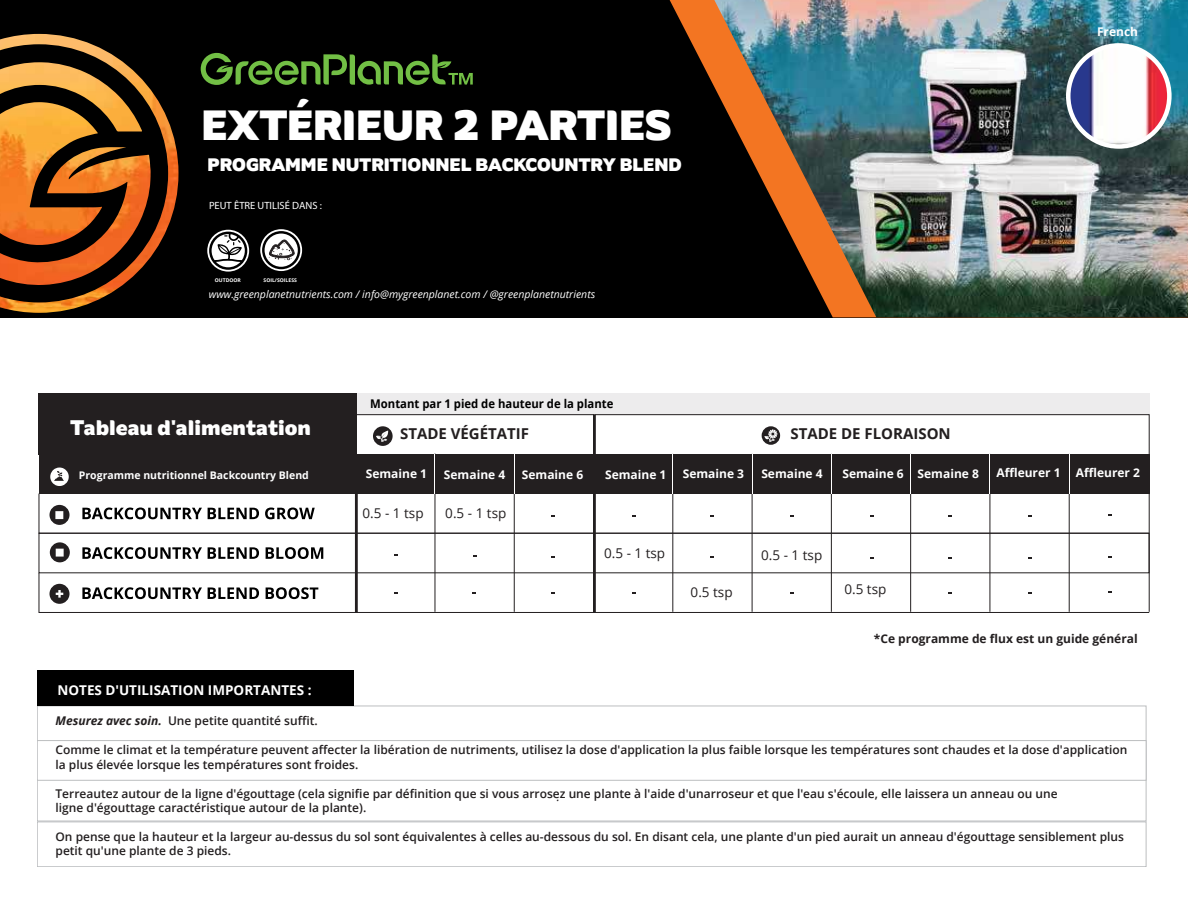
<style>
.page{position:relative;width:1188px;height:918px;background:#fff}
.page>*{position:absolute;margin:0;border:0;box-sizing:border-box;transform-origin:0 0}
.t1{font:42px "Amino Regular 9";color:#fff}
.t2{font:21px "Amino Regular 9";color:#fff}
.t3{font:18px "Amino Regular 9";color:#fff}
.t4{font:700 15px "Open Sans";color:#231f20}
.t5{font:13.5px "Open Sans";color:#231f20}
.t6{font:700 13.5px "Open Sans";color:#fff}
.t7{font:600 12px/14.4px "Open Sans";color:#231f20}
.t8{font:700 12px "Open Sans";color:#fff}
.t9{font:700 12px "Open Sans";color:#231f20}
.t10{font:700 12px "Open Sans";color:#000;scale:.94 1}
.t11{font:italic 12px "Open Sans";color:#231f20}
.t12{font:italic 10.5px "Open Sans";color:#fff}
.t13{font:700 10.5px "Open Sans";color:#fff}
.t14{font:10.5px "Myriad Pro";color:#fff}
.t15{font:700 5.1px "Open Sans";color:#fff}
.s1{font-weight:700;font-style:italic}
</style>
<div class="page">
<div style="left:37px;top:706px;width:1109px;height:115px;border:1px solid #bcbec0"></div>
<div style="left:37px;top:822px;width:1109px;height:45px;border:1px solid #bcbec0"></div>
<div style="left:37px;top:740px;width:1109px;height:40px;border:1px solid #bcbec0"></div>
<div style="left:37px;top:671px;width:317px;height:35px;background:#000"></div>
<div style="left:0;top:0;width:1188px;height:317px;background:#000"></div>
<svg style="left:669px;top:0;width:45px;height:86px"></svg>
<img style="left:714px;top:0;width:474px;height:317px">
<img style="left:0;top:34px;width:179px;height:279px">
<svg style="left:260px;top:229px;width:42px;height:42px"></svg>
<svg style="left:262px;top:231px;width:38px;height:38px"></svg>
<svg style="left:207px;top:230px;width:42px;height:42px"></svg>
<svg style="left:209px;top:232px;width:38px;height:38px"></svg>
<svg style="left:201px;top:53px;width:272px;height:32px"></svg>
<div style="left:357px;top:393px;width:792px;height:22px;background:#edeced"></div>
<svg style="left:596px;top:415px;width:553px;height:156px"></svg>
<div style="left:39px;top:454px;width:1110px;height:40px;background:#231f20"></div>
<div style="left:39px;top:533px;width:1110px;height:40px;border:1px solid #231f20"></div>
<svg style="left:357px;top:415px;width:236px;height:158px"></svg>
<hr style="left:673px;top:454px;width:1px;height:158px;background:#231f20">
<hr style="left:752px;top:454px;width:1px;height:158px;background:#231f20">
<hr style="left:831px;top:454px;width:1px;height:158px;background:#231f20">
<hr style="left:910px;top:454px;width:1px;height:158px;background:#231f20">
<hr style="left:990px;top:454px;width:1px;height:158px;background:#231f20">
<hr style="left:1069px;top:454px;width:1px;height:158px;background:#231f20">
<svg style="left:39px;top:467px;width:316px;height:106px"></svg>
<svg style="left:39px;top:493px;width:1110px;height:40px"></svg>
<svg style="left:39px;top:573px;width:1110px;height:40px"></svg>
<hr style="left:514px;top:454px;width:1px;height:39px;background:#fff">
<hr style="left:435px;top:454px;width:1px;height:40px;background:#fff">
<hr style="left:673px;top:454px;width:1px;height:39px;background:#fff">
<hr style="left:752px;top:454px;width:1px;height:39px;background:#fff">
<hr style="left:831px;top:454px;width:1px;height:39px;background:#fff">
<hr style="left:910px;top:454px;width:1px;height:40px;background:#fff">
<hr style="left:990px;top:454px;width:1px;height:39px;background:#fff">
<hr style="left:1069px;top:454px;width:1px;height:39px;background:#fff">
<div style="left:355px;top:476px;width:3px;height:137px;border:2px solid #231f20"></div>
<div style="left:593px;top:415px;width:3px;height:198px;border:2px solid #231f20"></div>
<svg style="left:82px;top:508px;width:120px;height:11px"></svg>
<svg style="left:208px;top:508px;width:51px;height:11px"></svg>
<svg style="left:265px;top:508px;width:50px;height:11px"></svg>
<svg style="left:82px;top:547px;width:120px;height:12px"></svg>
<svg style="left:208px;top:547px;width:51px;height:12px"></svg>
<svg style="left:266px;top:547px;width:57px;height:12px"></svg>
<svg style="left:82px;top:587px;width:120px;height:12px"></svg>
<svg style="left:208px;top:587px;width:51px;height:12px"></svg>
<svg style="left:266px;top:587px;width:52px;height:12px"></svg>
<div style="left:39px;top:393px;width:318px;height:62px;background:#231f20"></div>
<svg style="left:50px;top:505px;width:20px;height:20px"></svg>
<svg style="left:50px;top:542px;width:20px;height:20px"></svg>
<svg style="left:50px;top:584px;width:20px;height:20px"></svg>
<svg style="left:373px;top:426px;width:20px;height:20px"></svg>
<svg style="left:762px;top:426px;width:18px;height:19px"></svg>
<svg style="left:50px;top:468px;width:19px;height:18px"></svg>
<img style="left:1068px;top:47px;width:101px;height:99px">
<div style="left:1066px;top:43px;width:106px;height:106px;border:5px solid #fff;border-radius:50%"></div>
<h1 class="t1" style="left:201px;top:99px;width:472px">EXTÉRIEUR 2 PARTIES</h1>
<h3 class="t3" style="left:208px;top:153px;width:476px">PROGRAMME NUTRITIONNEL BACKCOUNTRY BLEND</h3>
<p class="t14" style="left:209px;top:199px;width:114px">PEUT ÊTRE UTILISÉ DANS :</p>
<p class="t15" style="left:215px;top:278px;width:28px">OUTDOOR</p>
<p class="t15" style="left:264px;top:278px;width:35px">SOIL/SOILESS</p>
<p class="t12" style="left:209px;top:290px;width:388px">www.greenplanetnutrients.com / info@mygreenplanet.com / @greenplanetnutrients</p>
<h2 class="t2" style="left:71px;top:414px;width:242px">Tableau d'alimentation</h2>
<p class="t10" style="left:370px;top:399px;width:260px">Montant par 1 pied de hauteur de la plante</p>
<p class="t4" style="left:400px;top:427px;width:131px">STADE VÉGÉTATIF</p>
<p class="t4" style="left:790px;top:427px;width:162px">STADE DE FLORAISON</p>
<p class="t8" style="left:1097px;top:26px;width:43px">French</p>
<p class="t13" style="left:79px;top:471px;width:232px">Programme nutritionnel Backcountry Blend</p>
<p class="t6" style="left:57px;top:685px;width:256px">NOTES D'UTILISATION IMPORTANTES :</p>
<p class="t7" style="left:56px;top:714px;width:264px"><span class="s1">Mesurez avec soin.</span> Une petite quantité suffit.</p>
<p class="t8" style="left:366px;top:469px;width:63px">Semaine 1</p>
<p class="t8" style="left:444px;top:470px;width:63px">Semaine 4</p>
<p class="t8" style="left:522px;top:470px;width:63px">Semaine 6</p>
<p class="t8" style="left:605px;top:470px;width:63px">Semaine 1</p>
<p class="t8" style="left:683px;top:469px;width:63px">Semaine 3</p>
<p class="t8" style="left:761px;top:469px;width:63px">Semaine 4</p>
<p class="t8" style="left:842px;top:468px;width:138px">Semaine 6 Semaine 8</p>
<p class="t8" style="left:996px;top:464px;width:66px">Affleurer 1</p>
<p class="t8" style="left:1076px;top:464px;width:66px">Affleurer 2</p>
<p class="t5" style="left:363px;top:508px;width:63px">0.5 - 1 tsp</p>
<p class="t5" style="left:445px;top:508px;width:63px">0.5 - 1 tsp</p>
<p class="t5" style="left:604px;top:548px;width:63px">0.5 - 1 tsp</p>
<p class="t5" style="left:761px;top:550px;width:63px">0.5 - 1 tsp</p>
<p class="t5" style="left:691px;top:587px;width:44px">0.5 tsp</p>
<p class="t5" style="left:844px;top:584px;width:44px">0.5 tsp</p>
<p class="t9" style="left:874px;top:630px;width:265px">*Ce programme de flux est un guide général</p>
<p class="t7" style="left:56px;top:743px;width:1073px">Comme le climat et la température peuvent affecter la libération de nutriments, utilisez la dose d'application la plus faible lorsque les températures sont chaudes et la dose d'application la plus élevée lorsque les températures sont froides.</p>
<p class="t7" style="left:56px;top:786px;width:1004px">Terreautez autour de la ligne d'égouttage (cela signifie par définition que si vous arrosez une plante à l'aide d'unarroseur et que l'eau s'écoule, elle laissera un anneau ou une ligne d'égouttage caractéristique autour de la plante).</p>
<p class="t7" style="left:56px;top:829px;width:1070px">On pense que la hauteur et la largeur au-dessus du sol sont équivalentes à celles au-dessous du sol. En disant cela, une plante d'un pied aurait un anneau d'égouttage sensiblement plus petit qu'une plante de 3 pieds.</p>
<p class="t11" style="left:557px;top:792px;width:5px">.</p>
</div>
